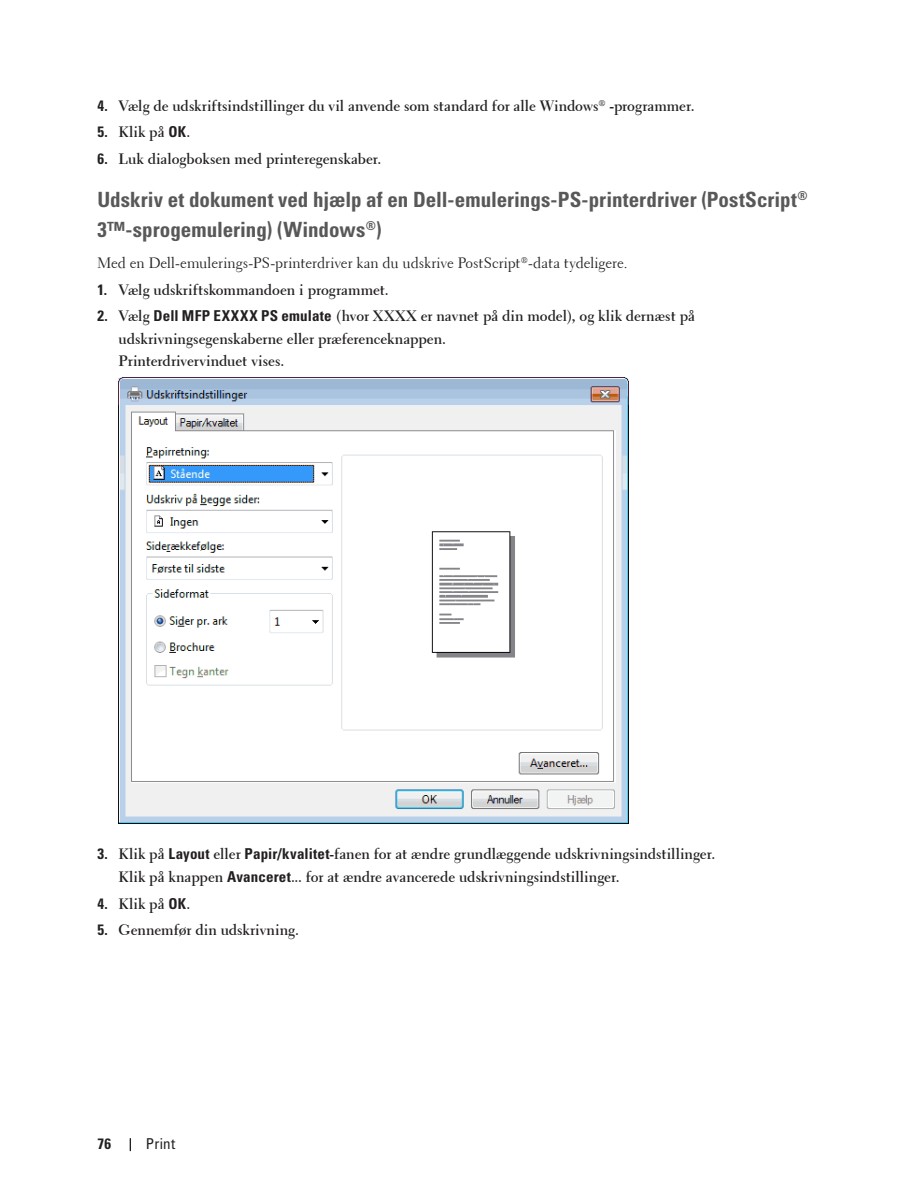
<style>
.page{position:relative;width:918px;height:1188px;background:#fff}
.page>*{position:absolute;margin:0;border:0;box-sizing:border-box;transform-origin:0 0}
.t1{font:700 condensed 21px/30px "Univers";color:#57585a}
.t2{font:15px/22.5px "Transitional 521 BT Bold A";letter-spacing:-.005em;color:#231f20}
.t3{font:15px "Transitional 521 BT Roman A";letter-spacing:-.005em;color:#231f20}
.t4{font:condensed 15px "Univers";letter-spacing:.02em;color:#231f20}
.t5{font:700 condensed 15px "Univers";color:#231f20}
.s1{font-family:"Univers";font-weight:700;font-stretch:condensed}
</style>
<div class="page">
<svg style="left:130px;top:1138px;width:1px;height:13px"></svg>
<img style="left:119px;top:378px;width:510px;height:446px">
<p class="t2" style="left:97px;top:94px;width:599px"><span class="s1">4.</span> Vælg de udskriftsindstillinger du vil anvende som standard for alle Windows<sup>®</sup> -programmer.</p>
<p class="t2" style="left:97px;top:121px;width:94px"><span class="s1">5.</span> Klik på <span class="s1">OK</span>.</p>
<p class="t2" style="left:97px;top:148px;width:286px"><span class="s1">6.</span> Luk dialogboksen med printeregenskaber.</p>
<h1 class="t1" style="left:97px;top:184px;width:712px">Udskriv et dokument ved hjælp af en Dell-emulerings-PS-printerdriver (PostScript<sup>®<br></sup>3™-sprogemulering) (Windows<sup>®</sup>)</h1>
<p class="t3" style="left:97px;top:254px;width:532px">Med en Dell-emulerings-PS-printerdriver kan du udskrive PostScript<sup>®</sup>-data tydeligere.</p>
<p class="t2" style="left:97px;top:278px;width:293px"><span class="s1">1.</span> Vælg udskriftskommandoen i programmet.</p>
<p class="t2" style="left:119px;top:305px;width:578px;text-indent:-21px"><span class="s1">2.</span> Vælg <span class="s1">Dell MFP EXXXX PS emulate</span> (hvor XXXX er navnet på din model), og klik dernæst på udskrivningsegenskaberne eller præferenceknappen.<br>Printerdrivervinduet vises.</p>
<p class="t2" style="left:119px;top:843px;width:598px;text-indent:-21px"><span class="s1">3.</span> Klik på <span class="s1">Layout</span> eller <span class="s1">Papir/kvalitet</span>-fanen for at ændre grundlæggende udskrivningsindstillinger.<br>Klik på knappen <span class="s1">Avanceret</span>... for at ændre avancerede udskrivningsindstillinger.</p>
<p class="t2" style="left:97px;top:892px;width:94px"><span class="s1">4.</span> Klik på <span class="s1">OK</span>.</p>
<p class="t2" style="left:97px;top:919px;width:203px"><span class="s1">5.</span> Gennemfør din udskrivning.</p>
<p class="t5" style="left:97px;top:1135px;width:15px">76</p>
<p class="t4" style="left:146px;top:1134px;width:31px">Print</p>
</div>
